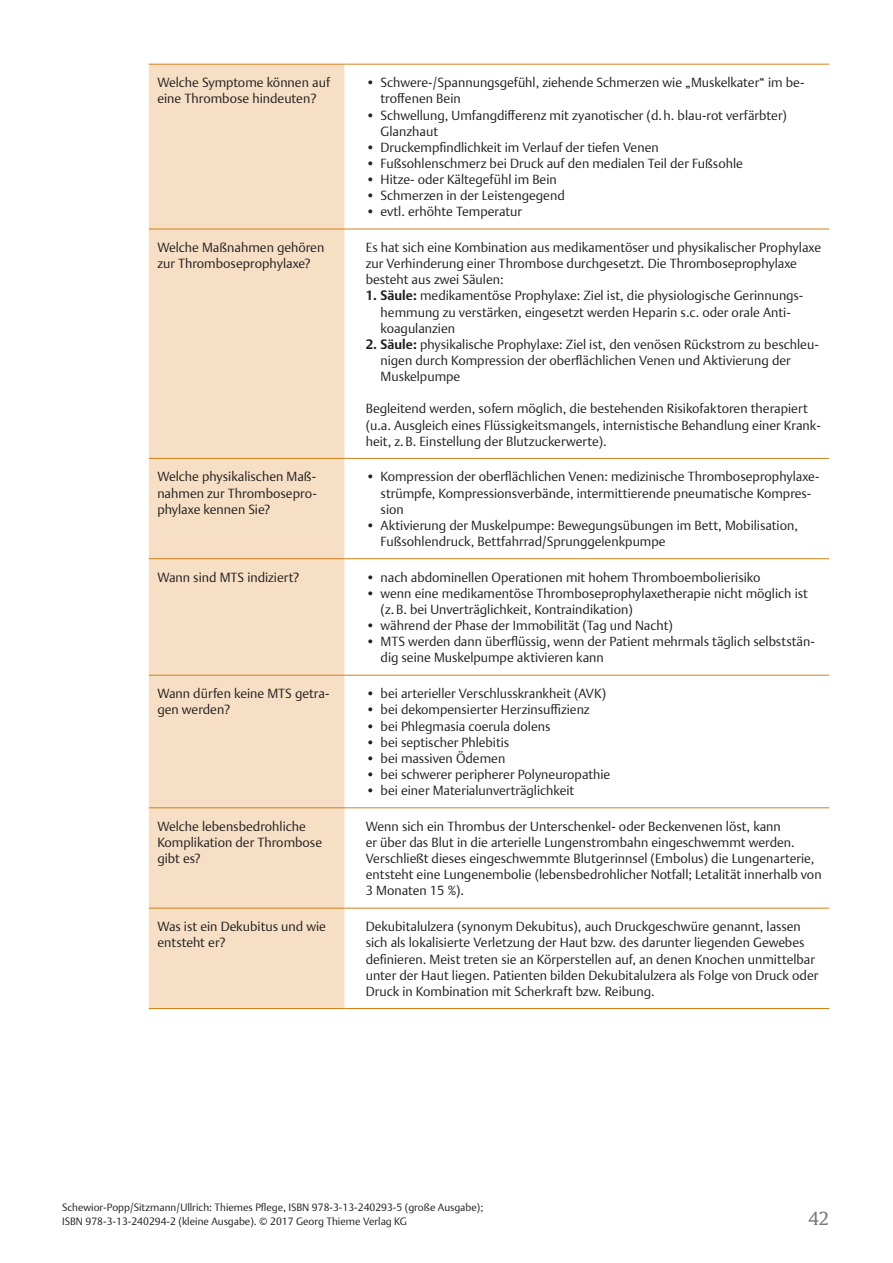
<style>
.page{position:relative;width:893px;height:1263px;background:#fff}
.page>*{position:absolute;margin:0;border:0;box-sizing:border-box;transform-origin:0 0}
.t1{font:18px "Thieme Gulliver 2011";color:#76787b}
.Tab_Körper{font:300 13.2px/16.2px "Thieme Argo 2011";color:#231f20}
.T_E1_Tab_Num{font:300 13.2px/16.2px "Thieme Argo 2011";color:#231f20}
.t2{font:300 10.5px/13.5px "Thieme Argo 2011";color:#231f20}
.s1{font-weight:700}
</style>
<div class="page">
<div style="left:149px;top:65px;width:195px;height:943px;background:#f6dfc5"></div>
<hr style="left:149px;top:64px;width:195px;height:1px;background:#d58018">
<hr style="left:344px;top:64px;width:485px;height:1px;background:#d58018">
<hr style="left:149px;top:229px;width:195px;height:1px;background:#d58018">
<hr style="left:344px;top:229px;width:485px;height:1px;background:#d58018">
<hr style="left:149px;top:458px;width:195px;height:1px;background:#d58018">
<hr style="left:344px;top:458px;width:485px;height:1px;background:#d58018">
<hr style="left:149px;top:558px;width:195px;height:1px;background:#d58018">
<hr style="left:344px;top:558px;width:485px;height:1px;background:#d58018">
<hr style="left:149px;top:675px;width:195px;height:1px;background:#d58018">
<hr style="left:344px;top:675px;width:485px;height:1px;background:#d58018">
<hr style="left:149px;top:807px;width:195px;height:1px;background:#d58018">
<hr style="left:344px;top:807px;width:485px;height:1px;background:#d58018">
<hr style="left:149px;top:908px;width:195px;height:1px;background:#d58018">
<hr style="left:344px;top:908px;width:485px;height:1px;background:#d58018">
<hr style="left:149px;top:1008px;width:195px;height:1px;background:#d58018">
<hr style="left:344px;top:1008px;width:485px;height:1px;background:#d58018">
<p class="Tab_Körper" style="left:157px;top:74px;width:174px">Welche Symptome können auf eine Thrombose hindeuten?</p>
<p class="Tab_Körper" style="left:381px;top:74px;width:425px;text-indent:-15px">• Schwere-/Spannungsgefühl, ziehende Schmerzen wie „Muskelkater“ im be&shy;troffenen Bein</p>
<p class="Tab_Körper" style="left:381px;top:106px;width:408px;text-indent:-15px">• Schwellung, Umfangdifferenz mit zyanotischer (d.h. blau-rot verfärbter)<br>Glanzhaut</p>
<p class="Tab_Körper" style="left:366px;top:139px;width:295px">• Druckempfindlichkeit im Verlauf der tiefen Venen</p>
<p class="Tab_Körper" style="left:366px;top:155px;width:379px">• Fußsohlenschmerz bei Druck auf den medialen Teil der Fußsohle</p>
<p class="Tab_Körper" style="left:366px;top:171px;width:193px">• Hitze- oder Kältegefühl im Bein</p>
<p class="Tab_Körper" style="left:366px;top:187px;width:201px">• Schmerzen in der Leistengegend</p>
<p class="Tab_Körper" style="left:366px;top:203px;width:158px">• evtl. erhöhte Temperatur</p>
<p class="Tab_Körper" style="left:157px;top:239px;width:169px">Welche Maßnahmen gehören zur Thromboseprophylaxe?</p>
<p class="Tab_Körper" style="left:366px;top:239px;width:457px">Es hat sich eine Kombination aus medikamentöser und physikalischer Prophylaxe zur Verhinderung einer Thrombose durchgesetzt. Die Thromboseprophylaxe besteht aus zwei Säulen:</p>
<p class="T_E1_Tab_Num" style="left:381px;top:287px;width:424px;text-indent:-15px"><span class="s1">1. Säule:</span> medikamentöse Prophylaxe: Ziel ist, die physiologische Gerinnungs&shy;hemmung zu verstärken, eingesetzt werden Heparin s.c. oder orale Anti&shy;koagulanzien</p>
<p class="T_E1_Tab_Num" style="left:381px;top:336px;width:440px;text-indent:-15px"><span class="s1">2. Säule:</span> physikalische Prophylaxe: Ziel ist, den venösen Rückstrom zu beschleu&shy;nigen durch Kompression der oberflächlichen Venen und Aktivierung der<br>Muskelpumpe</p>
<p class="Tab_Körper" style="left:366px;top:400px;width:457px">Begleitend werden, sofern möglich, die bestehenden Risikofaktoren therapiert (u.a. Ausgleich eines Flüssigkeitsmangels, internistische Behandlung einer Krank&shy;heit, z.B. Einstellung der Blutzuckerwerte).</p>
<p class="Tab_Körper" style="left:157px;top:468px;width:161px;text-align:justify">Welche physikalischen Maß&shy;nahmen zur Thrombosepro&shy;phylaxe kennen Sie?</p>
<p class="Tab_Körper" style="left:381px;top:468px;width:440px;text-indent:-15px">• Kompression der oberflächlichen Venen: medizinische Thromboseprophylaxe&shy;strümpfe, Kompressionsverbände, intermittierende pneumatische Kompres&shy;sion</p>
<p class="Tab_Körper" style="left:381px;top:517px;width:419px;text-indent:-15px">• Aktivierung der Muskelpumpe: Bewegungsübungen im Bett, Mobilisation,<br>Fußsohlendruck, Bettfahrrad/Sprunggelenkpumpe</p>
<p class="Tab_Körper" style="left:157px;top:569px;width:144px">Wann sind MTS indiziert?</p>
<p class="Tab_Körper" style="left:366px;top:569px;width:396px">• nach abdominellen Operationen mit hohem Thromboembolierisiko</p>
<p class="Tab_Körper" style="left:381px;top:585px;width:429px;text-indent:-15px">• wenn eine medikamentöse Thromboseprophylaxetherapie nicht möglich ist (z.B. bei Unverträglichkeit, Kontraindikation)</p>
<p class="Tab_Körper" style="left:366px;top:617px;width:309px">• während der Phase der Immobilität (Tag und Nacht)</p>
<p class="Tab_Körper" style="left:381px;top:633px;width:436px;text-indent:-15px">• MTS werden dann überflüssig, wenn der Patient mehrmals täglich selbststän&shy;dig seine Muskelpumpe aktivieren kann</p>
<p class="Tab_Körper" style="left:157px;top:685px;width:174px">Wann dürfen keine MTS getra&shy;gen werden?</p>
<p class="Tab_Körper" style="left:366px;top:685px;width:242px">• bei arterieller Verschlusskrankheit (AVK)</p>
<p class="Tab_Körper" style="left:366px;top:701px;width:226px">• bei dekompensierter Herzinsuffizienz</p>
<p class="Tab_Körper" style="left:366px;top:717px;width:186px">• bei Phlegmasia coerula dolens</p>
<p class="Tab_Körper" style="left:366px;top:734px;width:145px">• bei septischer Phlebitis</p>
<p class="Tab_Körper" style="left:366px;top:750px;width:141px">• bei massiven Ödemen</p>
<p class="Tab_Körper" style="left:366px;top:766px;width:246px">• bei schwerer peripherer Polyneuropathie</p>
<p class="Tab_Körper" style="left:366px;top:782px;width:210px">• bei einer Materialunverträglichkeit</p>
<p class="Tab_Körper" style="left:157px;top:818px;width:166px">Welche lebensbedrohliche<br>Komplikation der Thrombose gibt es?</p>
<p class="Tab_Körper" style="left:366px;top:818px;width:457px">Wenn sich ein Thrombus der Unterschenkel- oder Beckenvenen löst, kann<br>er über das Blut in die arterielle Lungenstrombahn eingeschwemmt werden.<br>Verschließt dieses eingeschwemmte Blutgerinnsel (Embolus) die Lungenarterie, entsteht eine Lungenembolie (lebensbedrohlicher Notfall; Letalität innerhalb von 3 Monaten 15 %).</p>
<p class="Tab_Körper" style="left:157px;top:918px;width:170px">Was ist ein Dekubitus und wie entsteht er?</p>
<p class="Tab_Körper" style="left:366px;top:918px;width:454px">Dekubitalulzera (synonym Dekubitus), auch Druckgeschwüre genannt, lassen sich als lokalisierte Verletzung der Haut bzw. des darunter liegenden Gewebes definieren. Meist treten sie an Körperstellen auf, an denen Knochen unmittelbar unter der Haut liegen. Patienten bilden Dekubitalulzera als Folge von Druck oder Druck in Kombination mit Scherkraft bzw. Reibung.</p>
<p class="t2" style="left:62px;top:1200px;width:423px">Schewior-Popp/Sitzmann/Ullrich: Thiemes Pflege, ISBN 978-3-13-240293-5 (große Ausgabe);<br>ISBN 978-3-13-240294-2 (kleine Ausgabe). © 2017 Georg Thieme Verlag KG</p>
<p class="t1" style="left:808px;top:1205px;width:22px">42</p>
</div>
